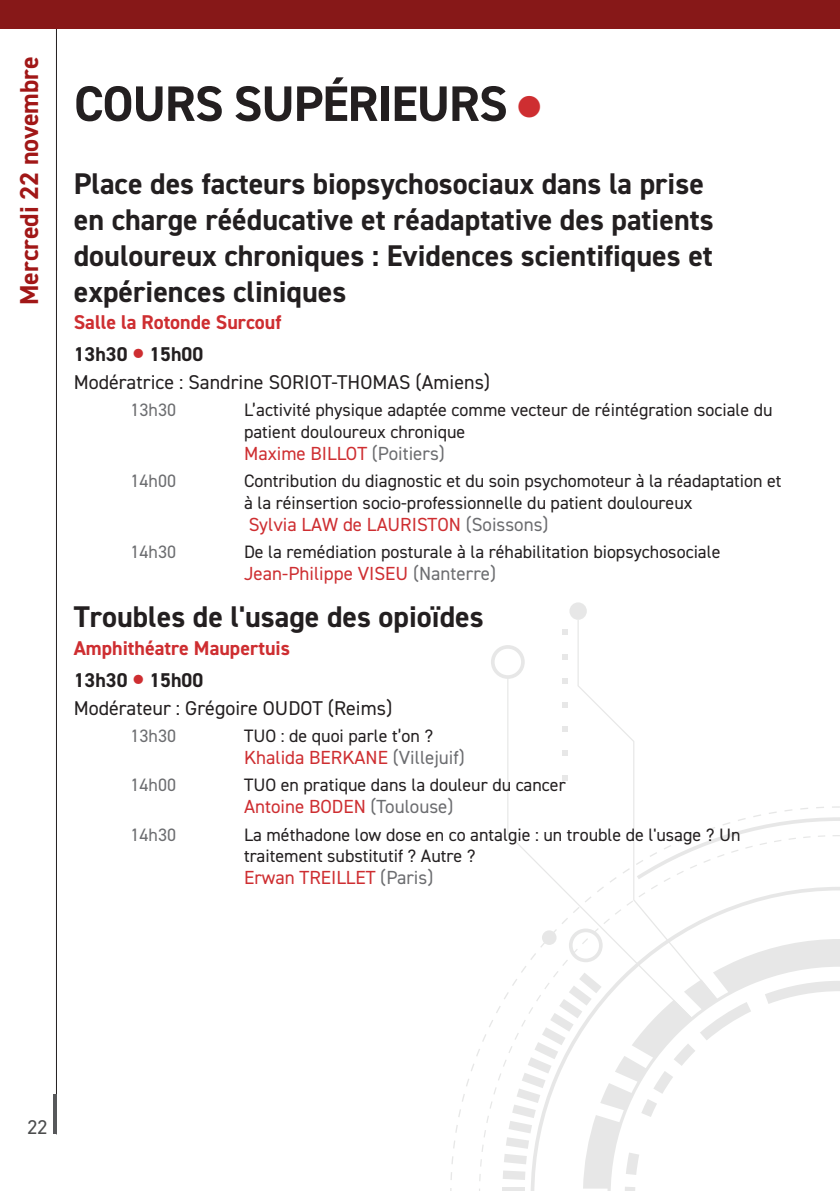
<style>
.page{position:relative;width:840px;height:1191px;background:#fff}
.page>*{position:absolute;margin:0;border:0;box-sizing:border-box;transform-origin:0 0}
.t1{font:700 50px "DIN2014";letter-spacing:-.02em;color:#231f20}
.t2{font:700 30px/36px "DIN2014";color:#231f20}
.t3{font:700 26px "DIN2014";color:#a11717}
.t4{font:20px "DIN2014";color:#231f20}
.t5{font:700 20px/32px "DIN2014";color:#ce2e31}
.t6{font:20px "DIN2014";color:#4b4c4d}
.t7{font:19px "DIN2014";color:#ce2e31}
.t8{font:18px/21.6px "DIN2014";color:#231f20}
.t9{font:18px "DIN2014";color:#6c6d70}
.s1{color:#ce2e31}
.s2{color:#231f20}
.s3{font-size:40px}
.s4{color:#6c6d70}
</style>
<div class="page">
<hr style="left:56px;top:0;width:1px;height:1134px;background:#231f20">
<hr style="left:53px;top:1094px;width:4px;height:40px;background:#57585a">
<div style="left:0;top:0;width:839px;height:28px;background:#871818"></div>
<div style="left:569px;top:602px;width:17px;height:18px;background:#e7e7e7;border-radius:50%"></div>
<svg style="left:491px;top:645px;width:33px;height:34px"></svg>
<svg style="left:507px;top:676px;width:61px;height:141px"></svg>
<svg style="left:577px;top:620px;width:57px;height:197px"></svg>
<svg style="left:562px;top:629px;width:5px;height:6px"></svg>
<svg style="left:562px;top:654px;width:5px;height:5px"></svg>
<svg style="left:562px;top:678px;width:5px;height:5px"></svg>
<svg style="left:562px;top:702px;width:5px;height:6px"></svg>
<svg style="left:562px;top:726px;width:5px;height:6px"></svg>
<svg style="left:562px;top:750px;width:5px;height:6px"></svg>
<svg style="left:562px;top:774px;width:5px;height:6px"></svg>
<svg style="left:502px;top:817px;width:337px;height:374px"></svg>
<h3 class="t3" style="left:12px;top:305px;width:250px;rotate:-90deg">Mercredi 22 novembre</h3>
<h1 class="t1" style="left:74px;top:70px;width:468px">COURS SUPÉRIEURS <span class="s1">●</span></h1>
<h2 class="t2" style="left:74px;top:165px;width:641px">Place des facteurs biopsychosociaux dans la prise en charge rééducative et réadaptative des patients douloureux chroniques : Evidences scientifiques et expériences cliniques</h2>
<p class="t5" style="left:74px;top:306px;width:209px">Salle la Rotonde Surcouf<br><span class="s2">13h30</span> <span class="s3">•</span> <span class="s2">15h00</span></p>
<p class="t4" style="left:74px;top:369px;width:418px">Modératrice : Sandrine SORIOT-THOMAS (Amiens)</p>
<p class="t9" style="left:130px;top:399px;width:47px">13h30</p>
<p class="t8" style="left:244px;top:399px;width:530px">L’activité physique adaptée comme vecteur de réintégration sociale du patient douloureux chronique</p>
<p class="t7" style="left:244px;top:441px;width:202px">Maxime BILLOT <span class="s4">(Poitiers)</span></p>
<p class="t9" style="left:130px;top:469px;width:47px">14h00</p>
<p class="t8" style="left:244px;top:470px;width:538px">Contribution du diagnostic et du soin psychomoteur à la réadaptation et à la réinsertion socio-professionnelle du patient douloureux</p>
<p class="t7" style="left:249px;top:512px;width:301px">Sylvia LAW de LAURISTON <span class="s4">(Soissons)</span></p>
<p class="t9" style="left:130px;top:540px;width:47px">14h30</p>
<p class="t8" style="left:244px;top:540px;width:477px">De la remédiation posturale à la réhabilitation biopsychosociale</p>
<p class="t7" style="left:244px;top:561px;width:253px">Jean-Philippe VISEU <span class="s4">(Nanterre)</span></p>
<h2 class="t2" style="left:74px;top:598px;width:411px">Troubles de l'usage des opioïdes</h2>
<p class="t5" style="left:74px;top:632px;width:218px">Amphithéatre Maupertuis<br><span class="s2">13h30</span> <span class="s3">•</span> <span class="s2">15h00</span></p>
<p class="t4" style="left:74px;top:695px;width:320px">Modérateur : Grégoire OUDOT (Reims)</p>
<p class="t9" style="left:130px;top:724px;width:47px">13h30</p>
<p class="t8" style="left:244px;top:724px;width:190px">TUO : de quoi parle t’on ?</p>
<p class="t7" style="left:244px;top:745px;width:222px">Khalida BERKANE <span class="s4">(Villejuif)</span></p>
<p class="t9" style="left:130px;top:774px;width:47px">14h00</p>
<p class="t8" style="left:244px;top:774px;width:323px">TUO en pratique dans la douleur du cancer</p>
<p class="t7" style="left:244px;top:795px;width:211px">Antoine BODEN <span class="s4">(Toulouse)</span></p>
<p class="t9" style="left:130px;top:823px;width:47px">14h30</p>
<p class="t8" style="left:244px;top:823px;width:498px">La méthadone low dose en co antalgie : un trouble de l'usage ? Un traitement substitutif ? Autre ?</p>
<p class="t7" style="left:244px;top:865px;width:191px">Erwan TREILLET <span class="s4">(Paris)</span></p>
<p class="t6" style="left:27px;top:1114px;width:21px">22</p>
</div>
